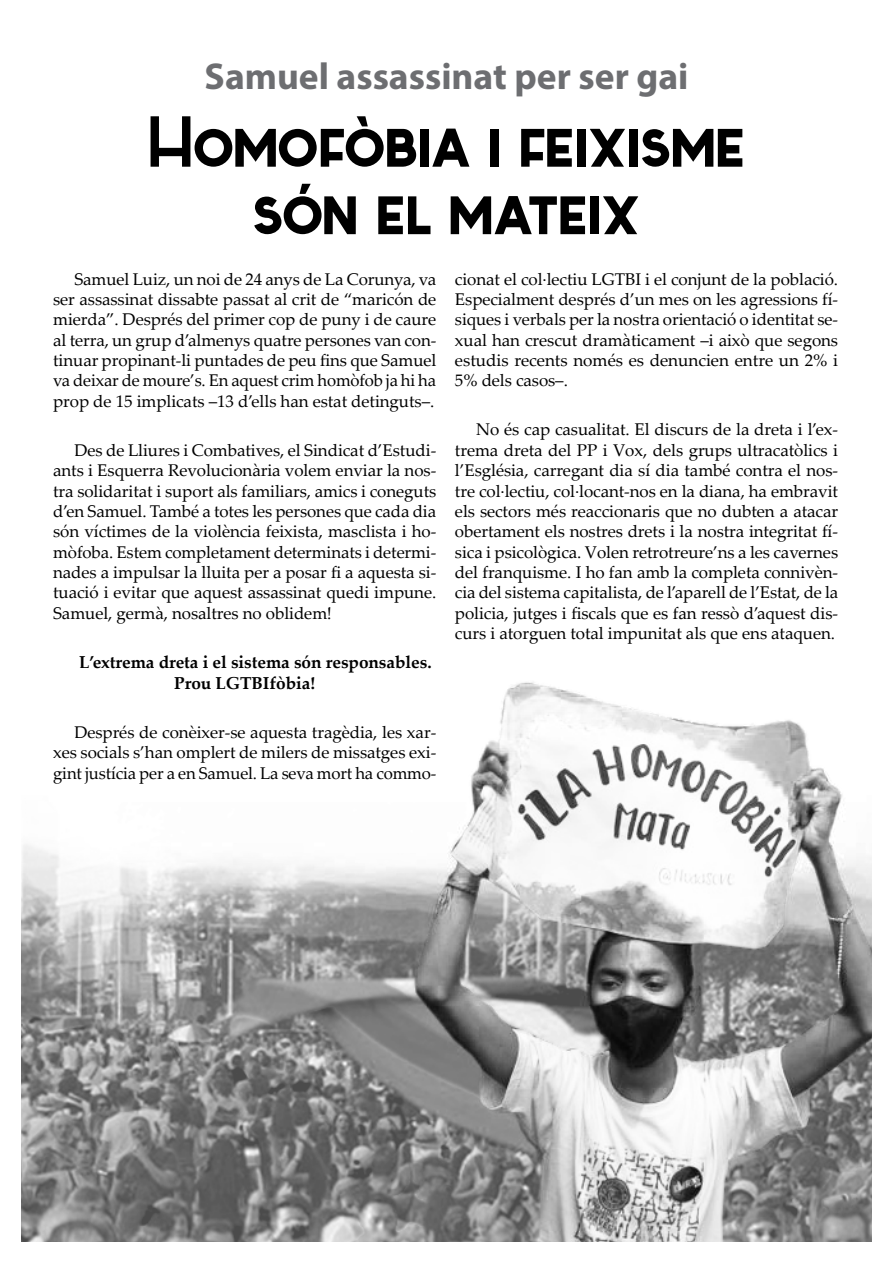
<style>
.page{position:relative;width:893px;height:1263px;background:#fff}
.page>*{position:absolute;margin:0;border:0;box-sizing:border-box;transform-origin:0 0}
.t1{font:72px/67.5px "Sabado";letter-spacing:-.01em;color:#000;text-align:center}
.t2{font:700 37.5px "Myriad Pro";color:#6d6e71}
.t3{font:700 17.25px/20.7px "Palatino Linotype";letter-spacing:-.005em;color:#000}
.t4{font:16.95px/20.4px "Palatino Linotype";letter-spacing:-.005em;color:#000;text-align:justify}
</style>
<div class="page">
<img style="left:21px;top:682px;width:851px;height:560px">
<h2 class="t2" style="left:204px;top:52px;width:486px">Samuel assassinat per ser gai</h2>
<h1 class="t1" style="left:148px;top:108px;width:599px">Homofóbia i feixisme sòn el mateix</h1>
<p class="t4" style="left:53px;top:268px;width:385px;text-indent:21px">Samuel Luiz, un noi de 24 anys de La Corunya, va ser assassinat dissabte passat al crit de “maricón de mierda”. Després del primer cop de puny i de caure al terra, un grup d’almenys quatre persones van con&shy;tinuar propinant-li puntades de peu fins que Samuel va deixar de moure’s. En aquest crim homòfob ja hi ha prop de 15 implicats –13 d’ells han estat detinguts–.</p>
<p class="t4" style="left:53px;top:439px;width:385px;text-indent:21px">Des de Lliures i Combatives, el Sindicat d’Estudi&shy;ants i Esquerra Revolucionària volem enviar la nos&shy;tra solidaritat i suport als familiars, amics i coneguts d’en Samuel. També a totes les persones que cada dia són víctimes de la violència feixista, masclista i ho&shy;mòfoba. Estem completament determinats i determi&shy;nades a impulsar la lluita per a posar fi a aquesta si&shy;tuació i evitar que aquest assassinat quedi impune.<br>Samuel, germà, nosaltres no oblidem!</p>
<p class="t3" style="left:174px;top:651px;width:259px;text-indent:-95px">L’extrema dreta i el sistema són responsables.<br>Prou LGTBIfòbia!</p>
<p class="t4" style="left:53px;top:721px;width:385px;text-indent:21px">Després de conèixer-se aquesta tragèdia, les xar&shy;xes socials s’han omplert de milers de missatges exi&shy;gint justícia per a en Samuel. La seva mort ha commo-</p>
<p class="t4" style="left:455px;top:268px;width:385px">cionat el col·lectiu LGTBI i el conjunt de la població.<br>Especialment després d’un mes on les agressions fí&shy;siques i verbals per la nostra orientació o identitat se&shy;xual han crescut dramàticament –i això que segons estudis recents només es denuncien entre un 2% i 5% dels casos–.</p>
<p class="t4" style="left:455px;top:419px;width:385px;text-indent:21px">No és cap casualitat. El discurs de la dreta i l’ex&shy;trema dreta del PP i Vox, dels grups ultracatòlics i l’Església, carregant dia sí dia també contra el nos&shy;tre col·lectiu, col·locant-nos en la diana, ha embravit els sectors més reaccionaris que no dubten a atacar obertament els nostres drets i la nostra integritat fí&shy;sica i psicològica. Volen retrotreure’ns a les cavernes del franquisme. I ho fan amb la completa connivèn&shy;cia del sistema capitalista, de l’aparell de l’Estat, de la policia, jutges i fiscals que es fan ressò d’aquest dis&shy;curs i atorguen total impunitat als que ens ataquen.</p>
</div>
